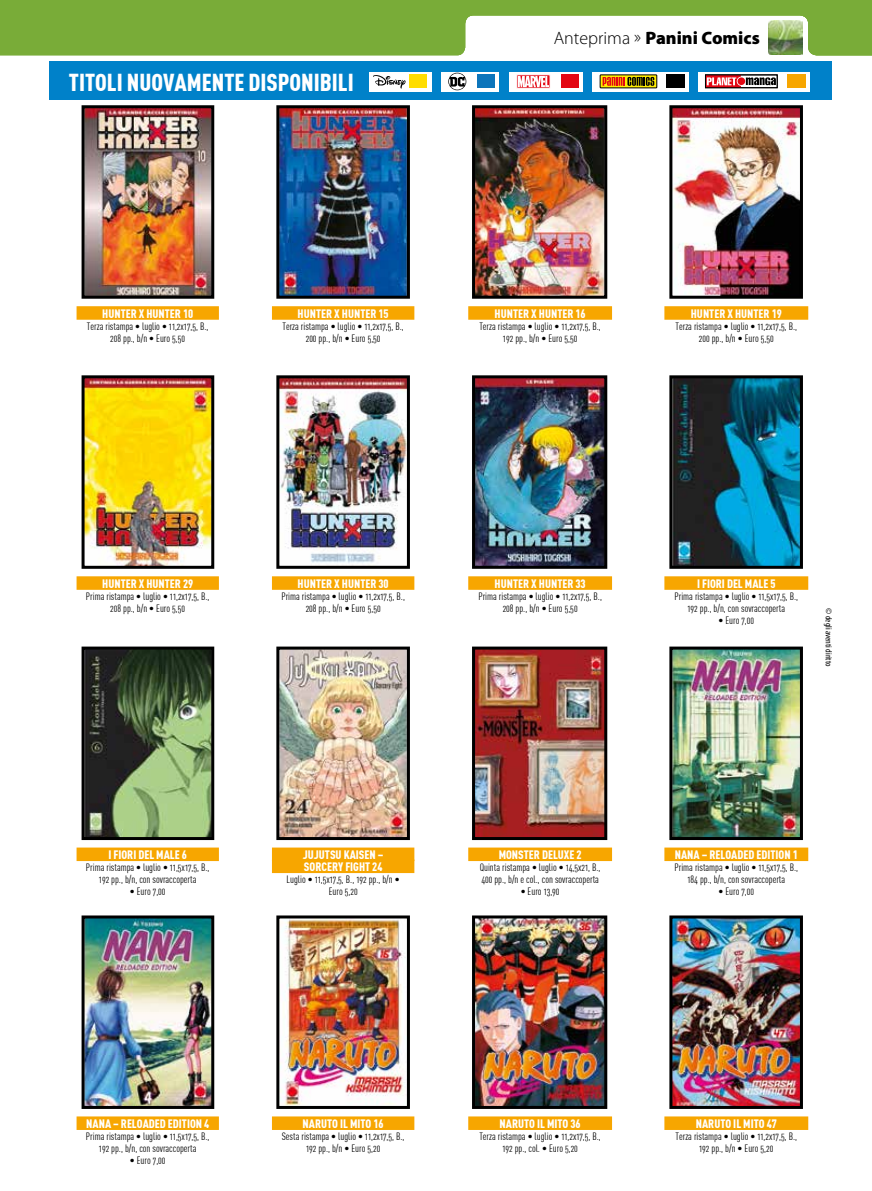
<style>
.page{position:relative;width:872px;height:1191px;background:#fff}
.page>*{position:absolute;margin:0;border:0;box-sizing:border-box;transform-origin:0 0}
.t1{font:900 24px "DIN Cond";color:#fff}
.t2{font:900 18px "Myriad Pro";color:#000}
.t3{font:900 12px/12px "DIN Cond";color:#fff}
.t4{font:10.5px/12px "DIN Cond Regular Alternate";color:#000;text-align:center}
.t5{font:condensed 9px "Myriad Pro";color:#000}
.s1{font-weight:300}
</style>
<div class="page">
<svg style="left:1px;top:0;width:871px;height:56px;fill:#79ac38"></svg>
<svg style="left:0;top:0;width:1px;height:56px"></svg>
<img style="left:280px;top:109px;width:126px;height:186px">
<div style="left:276px;top:105px;width:134px;height:194px;border:3px solid #000"></div>
<img style="left:280px;top:379px;width:126px;height:185px">
<div style="left:276px;top:375px;width:134px;height:194px;border:3px solid #000"></div>
<img style="left:280px;top:650px;width:126px;height:186px">
<div style="left:276px;top:646px;width:134px;height:194px;border:3px solid #000"></div>
<img style="left:280px;top:919px;width:126px;height:186px">
<div style="left:276px;top:915px;width:134px;height:194px;border:3px solid #000"></div>
<img style="left:86px;top:109px;width:124px;height:186px">
<div style="left:82px;top:105px;width:132px;height:194px;border:3px solid #000"></div>
<img style="left:86px;top:379px;width:124px;height:186px">
<div style="left:82px;top:375px;width:132px;height:194px;border:3px solid #000"></div>
<img style="left:86px;top:650px;width:124px;height:186px">
<div style="left:82px;top:646px;width:132px;height:194px;border:3px solid #000"></div>
<img style="left:86px;top:919px;width:124px;height:186px">
<div style="left:82px;top:915px;width:132px;height:194px;border:3px solid #000"></div>
<img style="left:476px;top:109px;width:127px;height:186px">
<div style="left:472px;top:105px;width:135px;height:194px;border:3px solid #000"></div>
<img style="left:476px;top:379px;width:127px;height:186px">
<div style="left:472px;top:375px;width:135px;height:194px;border:3px solid #000"></div>
<img style="left:476px;top:650px;width:127px;height:186px">
<div style="left:472px;top:646px;width:135px;height:194px;border:3px solid #000"></div>
<img style="left:476px;top:919px;width:127px;height:186px">
<div style="left:472px;top:915px;width:135px;height:194px;border:3px solid #000"></div>
<img style="left:673px;top:109px;width:126px;height:186px">
<div style="left:669px;top:105px;width:134px;height:194px;border:3px solid #000"></div>
<img style="left:673px;top:379px;width:126px;height:186px">
<div style="left:669px;top:375px;width:134px;height:194px;border:3px solid #000"></div>
<img style="left:673px;top:650px;width:126px;height:186px">
<div style="left:669px;top:646px;width:134px;height:194px;border:3px solid #000"></div>
<img style="left:673px;top:919px;width:126px;height:186px">
<div style="left:669px;top:915px;width:134px;height:194px;border:3px solid #000"></div>
<div style="left:272px;top:306px;width:142px;height:14px;background:#f7a600"></div>
<div style="left:272px;top:576px;width:142px;height:14px;background:#f7a600"></div>
<div style="left:272px;top:847px;width:142px;height:14px;background:#f7a600"></div>
<div style="left:272px;top:859px;width:142px;height:14px;background:#f7a600"></div>
<div style="left:272px;top:1116px;width:142px;height:14px;background:#f7a600"></div>
<div style="left:77px;top:306px;width:142px;height:14px;background:#f7a600"></div>
<div style="left:77px;top:576px;width:142px;height:14px;background:#f7a600"></div>
<div style="left:77px;top:847px;width:142px;height:14px;background:#f7a600"></div>
<div style="left:77px;top:1116px;width:142px;height:14px;background:#f7a600"></div>
<div style="left:468px;top:306px;width:144px;height:14px;background:#f7a600"></div>
<div style="left:468px;top:576px;width:144px;height:14px;background:#f7a600"></div>
<div style="left:468px;top:847px;width:144px;height:14px;background:#f7a600"></div>
<div style="left:468px;top:1116px;width:144px;height:14px;background:#f7a600"></div>
<div style="left:664px;top:306px;width:144px;height:14px;background:#f7a600"></div>
<div style="left:664px;top:576px;width:144px;height:14px;background:#f7a600"></div>
<div style="left:664px;top:847px;width:144px;height:14px;background:#f7a600"></div>
<div style="left:664px;top:1116px;width:144px;height:14px;background:#f7a600"></div>
<div style="left:49px;top:62px;width:782px;height:38px;background:#0081c9"></div>
<svg style="left:509px;top:72px;width:73px;height:19px"></svg>
<svg style="left:516px;top:75px;width:34px;height:13px"></svg>
<svg style="left:518px;top:76px;width:31px;height:11px"></svg>
<div style="left:561px;top:75px;width:17px;height:13px;background:#e30613"></div>
<svg style="left:592px;top:72px;width:97px;height:19px"></svg>
<div style="left:600px;top:75px;width:57px;height:13px;border:1px solid #000"></div>
<svg style="left:602px;top:77px;width:52px;height:9px"></svg>
<div style="left:666px;top:75px;width:19px;height:13px;background:#000"></div>
<svg style="left:698px;top:72px;width:112px;height:19px"></svg>
<svg style="left:743px;top:77px;width:32px;height:9px"></svg>
<svg style="left:707px;top:77px;width:32px;height:9px"></svg>
<div style="left:705px;top:75px;width:72px;height:13px;border:1px solid #000"></div>
<div style="left:736px;top:77px;width:10px;height:9px;border:2px solid #fff;border-radius:50%"></div>
<div style="left:737px;top:77px;width:8px;height:8px;background:#e30613;border-radius:50%"></div>
<svg style="left:707px;top:77px;width:29px;height:8px"></svg>
<svg style="left:746px;top:77px;width:30px;height:8px"></svg>
<div style="left:787px;top:75px;width:18px;height:13px;background:#f7a600"></div>
<div style="left:441px;top:72px;width:58px;height:19px;background:#fff"></div>
<div style="left:477px;top:75px;width:17px;height:13px;background:#0c75bb"></div>
<svg style="left:448px;top:73px;width:18px;height:17px"></svg>
<div style="left:369px;top:72px;width:62px;height:19px;background:#fff"></div>
<div style="left:409px;top:75px;width:18px;height:13px;background:#fd0"></div>
<svg style="left:373px;top:75px;width:32px;height:14px"></svg>
<h1 class="t1" style="left:69px;top:67px;width:286px">TITOLI NUOVAMENTE DISPONIBILI</h1>
<h2 class="t2" style="left:554px;top:28px;width:208px"><span class="s1">Anteprima »</span> Panini Comics</h2>
<p class="t3" style="left:102px;top:307px;width:92px">HUNTER X HUNTER 10</p>
<p class="t4" style="left:87px;top:320px;width:123px">Terza ristampa • luglio • 11,2x17,5, B.,<br>208 pp., b/n • Euro 5,50</p>
<p class="t3" style="left:298px;top:307px;width:92px">HUNTER X HUNTER 15</p>
<p class="t4" style="left:282px;top:320px;width:123px">Terza ristampa • luglio • 11,2x17,5, B.,<br>200 pp., b/n • Euro 5,50</p>
<p class="t3" style="left:494px;top:307px;width:92px">HUNTER X HUNTER 16</p>
<p class="t4" style="left:479px;top:320px;width:123px">Terza ristampa • luglio • 11,2x17,5, B.,<br>192 pp., b/n • Euro 5,50</p>
<p class="t3" style="left:691px;top:307px;width:92px">HUNTER X HUNTER 19</p>
<p class="t4" style="left:675px;top:320px;width:123px">Terza ristampa • luglio • 11,2x17,5, B.,<br>200 pp., b/n • Euro 5,50</p>
<p class="t3" style="left:102px;top:577px;width:92px">HUNTER X HUNTER 29</p>
<p class="t4" style="left:86px;top:590px;width:125px">Prima ristampa • luglio • 11,2x17,5, B.,<br>208 pp., b/n • Euro 5,50</p>
<p class="t3" style="left:298px;top:577px;width:92px">HUNTER X HUNTER 30</p>
<p class="t4" style="left:281px;top:590px;width:125px">Prima ristampa • luglio • 11,2x17,5, B.,<br>208 pp., b/n • Euro 5,50</p>
<p class="t3" style="left:108px;top:848px;width:80px">I FIORI DEL MALE 6</p>
<p class="t4" style="left:86px;top:861px;width:125px">Prima ristampa • luglio • 11,5x17,5, B.,<br>192 pp., b/n, con sovraccoperta</p>
<p class="t4" style="left:130px;top:885px;width:37px">• Euro 7,00</p>
<p class="t3" style="left:303px;top:848px;width:82px">JUJUTSU KAISEN –<br>SORCERY FIGHT 24</p>
<p class="t4" style="left:287px;top:873px;width:115px">Luglio • 11,5x17,5, B., 192 pp., b/n •<br>Euro 5,20</p>
<p class="t3" style="left:494px;top:577px;width:92px">HUNTER X HUNTER 33</p>
<p class="t4" style="left:478px;top:590px;width:125px">Prima ristampa • luglio • 11,2x17,5, B.,<br>208 pp., b/n • Euro 5,50</p>
<p class="t3" style="left:499px;top:848px;width:84px">MONSTER DELUXE 2</p>
<p class="t4" style="left:480px;top:861px;width:122px;text-align:left">Quinta ristampa • luglio • 14,5x21, B.,<br>400 pp., b/n e col., con sovraccoperta</p>
<p class="t4" style="left:521px;top:885px;width:40px">• Euro 13,90</p>
<p class="t3" style="left:697px;top:577px;width:80px">I FIORI DEL MALE 5</p>
<p class="t4" style="left:674px;top:590px;width:125px">Prima ristampa • luglio • 11,5x17,5, B.,<br>192 pp., b/n, con sovraccoperta</p>
<p class="t4" style="left:718px;top:614px;width:37px">• Euro 7,00</p>
<p class="t5" style="left:834px;top:608px;width:60px;rotate:90deg">© degli aventi diritto</p>
<p class="t3" style="left:675px;top:848px;width:125px">NANA – RELOADED EDITION 1</p>
<p class="t4" style="left:674px;top:861px;width:125px">Prima ristampa • luglio • 11,5x17,5, B.,<br>184 pp., b/n, con sovraccoperta</p>
<p class="t4" style="left:718px;top:885px;width:37px">• Euro 7,00</p>
<p class="t3" style="left:86px;top:1117px;width:125px">NANA – RELOADED EDITION 4</p>
<p class="t4" style="left:86px;top:1130px;width:125px">Prima ristampa • luglio • 11,5x17,5, B.,<br>192 pp., b/n, con sovraccoperta</p>
<p class="t4" style="left:130px;top:1154px;width:37px">• Euro 7,00</p>
<p class="t3" style="left:303px;top:1117px;width:83px">NARUTO IL MITO 16</p>
<p class="t4" style="left:282px;top:1130px;width:124px">Sesta ristampa • luglio • 11,2x17,5, B.,<br>192 pp., b/n • Euro 5,20</p>
<p class="t3" style="left:499px;top:1117px;width:83px">NARUTO IL MITO 36</p>
<p class="t4" style="left:479px;top:1130px;width:123px">Terza ristampa • luglio • 11,2x17,5, B.,<br>192 pp., col. • Euro 5,20</p>
<p class="t3" style="left:696px;top:1117px;width:83px">NARUTO IL MITO 47</p>
<p class="t4" style="left:675px;top:1130px;width:123px">Terza ristampa • luglio • 11,2x17,5, B.,<br>192 pp., b/n • Euro 5,20</p>
</div>
